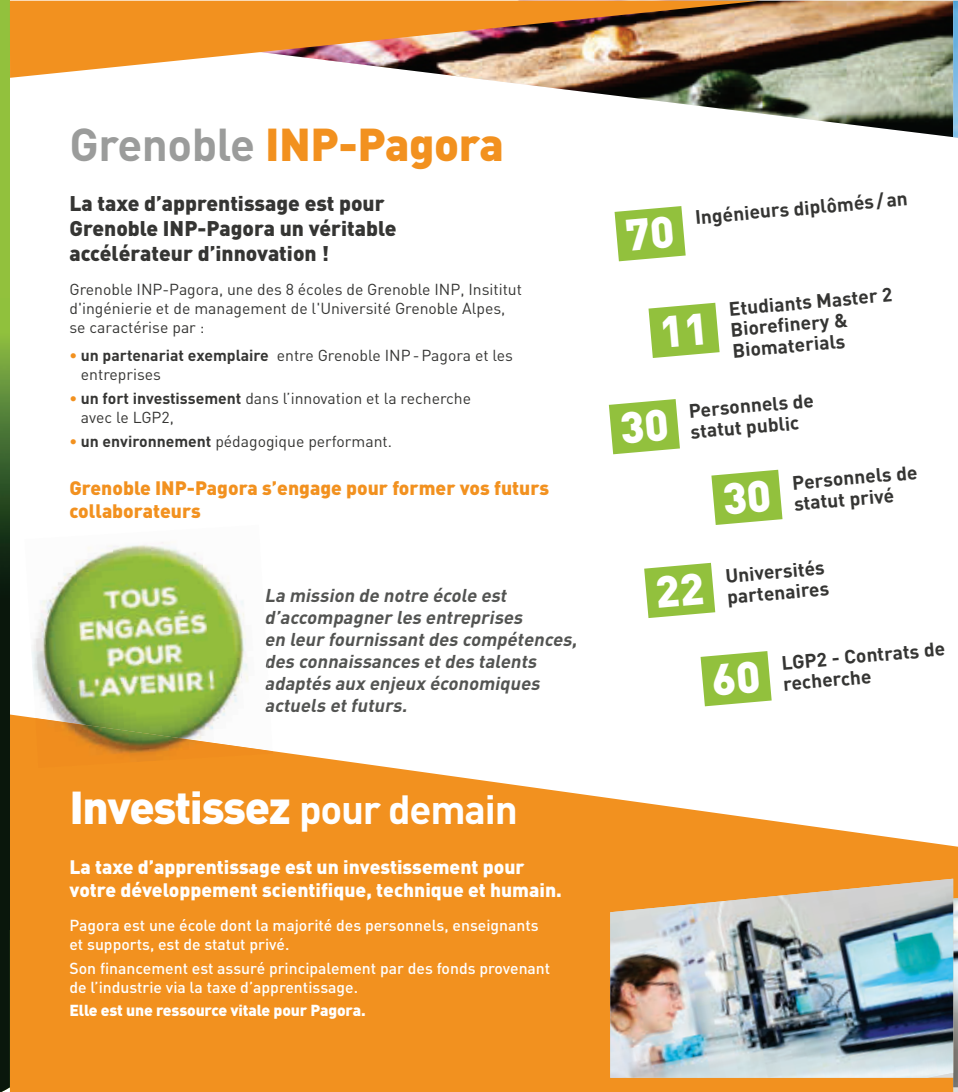
<style>
.page{position:relative;width:958px;height:1092px;background:#fff}
.page>*{position:absolute;margin:0;border:0;box-sizing:border-box;transform-origin:0 0}
.t1{font:900 45.5px "DIN";letter-spacing:-.03em;color:#fff}
.t2{font:900 45.5px "DIN";letter-spacing:-.01em;color:#f2911f}
.t3{font:900 21px/25.2px "DIN";color:#353533}
.t4{font:700 19.25px/21px "DIN";color:#353533}
.t5{font:900 19.25px/23.1px "DIN";color:#fff}
.t6{font:900 19.25px/23.1px "DIN";color:#f2911f}
.t7{font:italic 700 18.38px/22.1px "DIN";color:#535452;text-align:justify}
.t8{font:15.75px/18.9px "DIN";color:#353533}
.t9{font:500 15.75px/18.9px "DIN";color:#fff}
.t10{font:900 15.75px "DIN";letter-spacing:-.01em;color:#fff}
.s1{font-weight:700;color:#9b9c9b}
.s2{font-weight:700;color:#f2911f}
.s3{font-weight:700}
.s4{font-weight:700;font-size:40.25px}
</style>
<div class="page">
<svg style="left:10px;top:715px;width:943px;height:377px;fill:#f2911f"></svg>
<div style="left:0;top:1px;width:10px;height:1091px;background:#92c13d"></div>
<img style="left:0;top:344px;width:10px;height:748px">
<svg style="left:952px;top:846px;width:5px;height:246px"></svg>
<img style="left:952px;top:895px;width:5px;height:192px">
<img style="left:610px;top:879px;width:342px;height:199px">
<img style="left:472px;top:1px;width:480px;height:136px">
<svg style="left:952px;top:1px;width:6px;height:137px"></svg>
<img style="left:10px;top:1px;width:750px;height:77px">
<img style="left:24px;top:542px;width:249px;height:209px">
<img style="left:35px;top:718px;width:238px;height:50px">
<svg style="left:265px;top:658px;width:2px;height:10px"></svg>
<img style="left:264px;top:676px;width:5px;height:17px">
<svg style="left:265px;top:699px;width:5px;height:13px"></svg>
<svg style="left:614px;top:206px;width:71px;height:55px;background:#a2ca59"></svg>
<svg style="left:648px;top:303px;width:71px;height:55px;background:#a2ca59"></svg>
<svg style="left:608px;top:399px;width:71px;height:55px;background:#a2ca5a"></svg>
<svg style="left:644px;top:563px;width:71px;height:55px;background:#a2ca59"></svg>
<svg style="left:700px;top:651px;width:71px;height:55px;background:#a2ca59"></svg>
<svg style="left:711px;top:470px;width:71px;height:55px;background:#a2ca59"></svg>
<h1 class="t2" style="left:69px;top:128px;width:436px"><span class="s1">Grenoble</span> INP-Pagora</h1>
<h2 class="t3" style="left:69px;top:192px;width:328px">La taxe d’apprentissage est pour<br>Grenoble INP-Pagora un véritable accélérateur d’innovation !</h2>
<p class="t8" style="left:69px;top:282px;width:454px">Grenoble INP-Pagora, une des 8 écoles de Grenoble INP, Insititut d'ingénierie et de management de l'Université Grenoble Alpes, se caractérise par :</p>
<p class="t8" style="left:81px;top:348px;width:433px;text-indent:-11px"><span class="s2">•</span> <span class="s3">un partenariat exemplaire</span> entre Grenoble INP - Pagora et les entreprises</p>
<p class="t8" style="left:81px;top:391px;width:391px;text-indent:-11px"><span class="s2">•</span> <span class="s3">un fort investissement</span> dans l’innovation et la recherche avec le LGP2,</p>
<p class="t8" style="left:69px;top:434px;width:324px"><span class="s2">•</span> <span class="s3">un environnement</span> pédagogique performant.</p>
<p class="t6" style="left:69px;top:478px;width:481px">Grenoble INP-Pagora s’engage pour former vos futurs collaborateurs</p>
<p class="t7" style="left:264px;top:586px;width:246px">La mission de notre école est</p>
<p class="t7" style="left:264px;top:608px;width:262px">d’accompagner les entreprises</p>
<p class="t7" style="left:274px;top:630px;width:307px">n leur fournissant des compétences,</p>
<p class="t7" style="left:275px;top:652px;width:266px">es connaissances et des talents</p>
<p class="t7" style="left:274px;top:674px;width:270px">daptés aux enjeux économiques</p>
<p class="t7" style="left:274px;top:696px;width:137px">ctuels et futurs.</p>
<p class="t7" style="left:264px;top:630px;width:15px">e d a a</p>
<h1 class="t1" style="left:69px;top:791px;width:449px">Investissez <span class="s4">pour demain</span></h1>
<p class="t5" style="left:69px;top:857px;width:493px">La taxe d’apprentissage est un investissement pour votre développement scientifique, technique et humain.</p>
<p class="t9" style="left:69px;top:918px;width:470px">Pagora est une école dont la majorité des personnels, enseignants et supports, est de statut privé.</p>
<p class="t9" style="left:69px;top:960px;width:482px">Son financement est assuré principalement par des fonds provenant de l’industrie via la taxe d’apprentissage.</p>
<p class="t10" style="left:69px;top:1005px;width:298px">Elle est une ressource vitale pour Pagora.</p>
<p class="t4" style="left:694px;top:208px;width:215px;rotate:-5deg">Ingénieurs diplômés / an</p>
<p class="t4" style="left:728px;top:300px;width:166px;rotate:-5deg">Etudiants Master 2<br>Biorefinery &amp;</p>
<p class="t4" style="left:731px;top:342px;width:115px;rotate:-5deg">Biomaterials</p>
<p class="t4" style="left:688px;top:402px;width:127px;rotate:-5deg">Personnels de</p>
<p class="t4" style="left:689px;top:423px;width:110px;rotate:-5deg">statut public</p>
<p class="t4" style="left:791px;top:474px;width:127px;rotate:-5deg">Personnels de</p>
<p class="t4" style="left:793px;top:495px;width:102px;rotate:-5deg">statut privé</p>
<p class="t4" style="left:724px;top:567px;width:101px;rotate:-5deg">Universités</p>
<p class="t4" style="left:726px;top:588px;width:104px;rotate:-5deg">partenaires</p>
<p class="t4" style="left:780px;top:654px;width:166px;rotate:-5deg">LGP2 - Contrats de</p>
<p class="t4" style="left:782px;top:675px;width:90px;rotate:-5deg">recherche</p>
</div>
